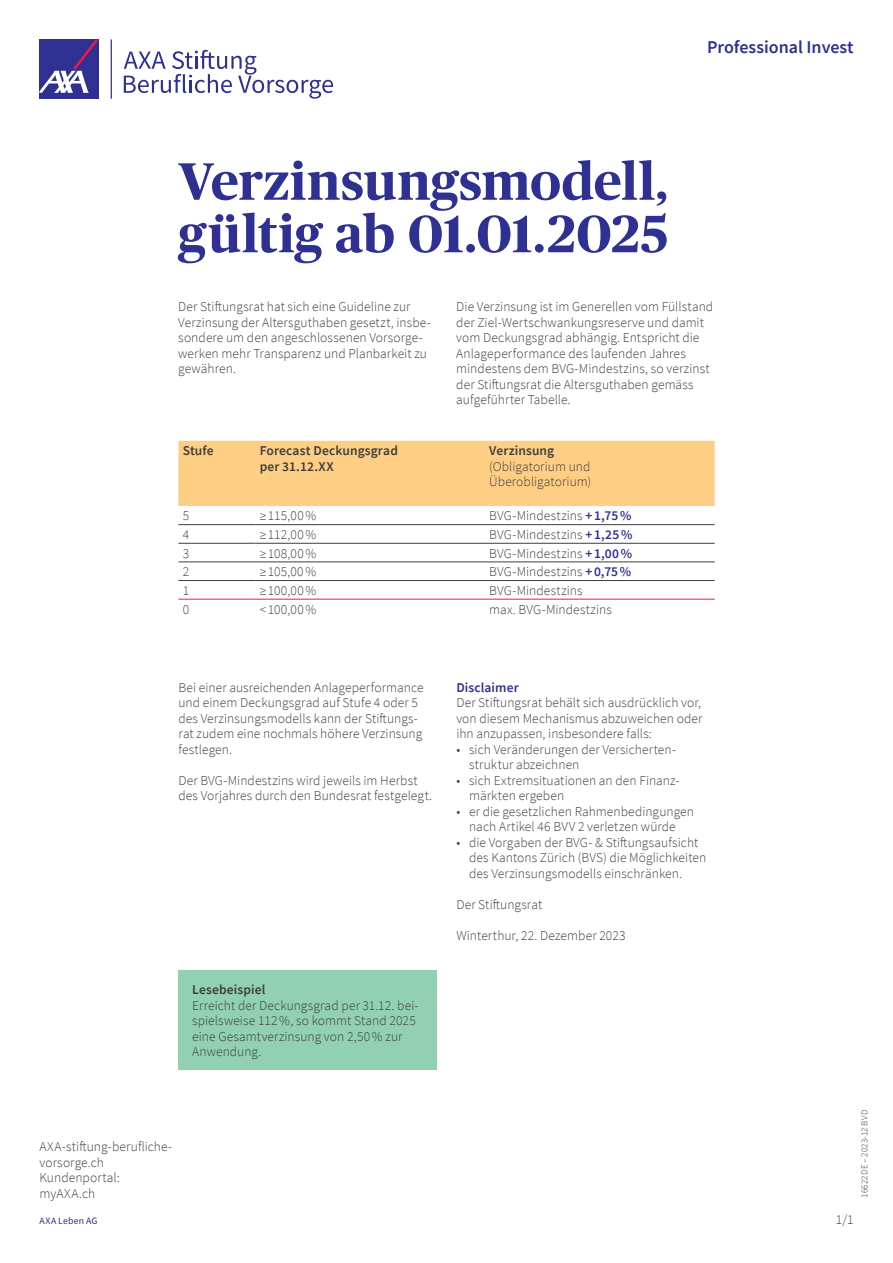
<style>
.page{position:relative;width:893px;height:1263px;background:#fff}
.page>*{position:absolute;margin:0;border:0;box-sizing:border-box;transform-origin:0 0}
.Headline{font:700 52.5px "Publico Headline";letter-spacing:.005em;color:#2e3092}
._01-AXA-rubriktitel{font:600 18px "Source Sans Pro";color:#2e3092}
.Tab_Copy{font:300 13.5px/15.6px "Source Sans Pro";letter-spacing:.005em;color:#3e3e3f}
.Tab_Copy-2{font:600 13.5px/15.6px "Source Sans Pro";letter-spacing:.01em;color:#3e3e3f}
.Tab_Copy-3{font:600 13.5px "Source Sans Pro";letter-spacing:.01em;color:#2e3092}
.Legal{font:9.75px "Source Sans Pro";letter-spacing:.02em;color:#2e3092}
.Tab_Copy-4{font:300 9px "Source Sans Pro";letter-spacing:.025em;color:#3e3e3f}
.s1{font-weight:600;color:#2e3092}
</style>
<div class="page">
<div style="left:39px;top:39px;width:60px;height:60px;background:#2e3092"></div>
<svg style="left:39px;top:39px;width:60px;height:54px"></svg>
<svg style="left:111px;top:39px;width:1px;height:60px"></svg>
<svg style="left:124px;top:50px;width:209px;height:49px"></svg>
<div style="left:178px;top:441px;width:537px;height:65px;background:#fece84"></div>
<hr style="left:178px;top:599px;width:77px;height:1px;background:#ed1845">
<hr style="left:255px;top:599px;width:230px;height:1px;background:#ed1845">
<hr style="left:485px;top:599px;width:230px;height:1px;background:#ed1845">
<hr style="left:178px;top:524px;width:77px;height:1px;background:#3e3e3f">
<hr style="left:255px;top:524px;width:230px;height:1px;background:#3e3e3f">
<hr style="left:485px;top:524px;width:230px;height:1px;background:#3e3e3f">
<hr style="left:178px;top:543px;width:77px;height:1px;background:#3e3e3f">
<hr style="left:255px;top:543px;width:230px;height:1px;background:#3e3e3f">
<hr style="left:485px;top:543px;width:230px;height:1px;background:#3e3e3f">
<hr style="left:178px;top:562px;width:77px;height:1px;background:#3e3e3f">
<hr style="left:255px;top:562px;width:230px;height:1px;background:#3e3e3f">
<hr style="left:485px;top:562px;width:230px;height:1px;background:#3e3e3f">
<hr style="left:178px;top:580px;width:77px;height:1px;background:#3e3e3f">
<hr style="left:255px;top:580px;width:230px;height:1px;background:#3e3e3f">
<hr style="left:485px;top:580px;width:230px;height:1px;background:#3e3e3f">
<div style="left:178px;top:970px;width:259px;height:100px;background:#91d0b2"></div>
<p class="_01-AXA-rubriktitel" style="left:707px;top:35px;width:148px">Professional Invest</p>
<p class="Headline" style="left:178px;top:144px;width:491px">Verzinsungsmodell,</p>
<p class="Headline" style="left:178px;top:196px;width:491px">gültig ab 01.01.2025</p>
<p class="Tab_Copy" style="left:178px;top:299px;width:254px">Der Stiftungsrat hat sich eine Guideline zur Verzinsung der Altersguthaben gesetzt, insbe&shy;sondere um den angeschlossenen Vorsorge&shy;werken mehr Transparenz und Planbarkeit zu gewähren.</p>
<p class="Tab_Copy" style="left:456px;top:299px;width:258px">Die Verzinsung ist im Generellen vom Füllstand der Ziel-Wertschwankungsreserve und damit vom Deckungsgrad abhängig. Entspricht die Anlageperformance des laufenden Jahres mindestens dem BVG-Mindestzins, so verzinst der Stiftungsrat die Altersguthaben gemäss aufgeführter Tabelle.</p>
<p class="Tab_Copy-2" style="left:183px;top:443px;width:33px">Stufe</p>
<p class="Tab_Copy-2" style="left:260px;top:443px;width:140px">Forecast Deckungsgrad per 31.12.XX</p>
<p class="Tab_Copy-2" style="left:489px;top:443px;width:66px">Verzinsung</p>
<p class="Tab_Copy" style="left:489px;top:458px;width:103px">(Obligatorium und<br>Überobligatorium)</p>
<p class="Tab_Copy" style="left:183px;top:508px;width:8px">5</p>
<p class="Tab_Copy" style="left:260px;top:508px;width:58px">≥ 115,00%</p>
<p class="Tab_Copy" style="left:489px;top:508px;width:144px">BVG-Mindestzins <span class="s1">+1,75%</span></p>
<p class="Tab_Copy" style="left:183px;top:527px;width:8px">4</p>
<p class="Tab_Copy" style="left:260px;top:527px;width:58px">≥112,00%</p>
<p class="Tab_Copy" style="left:489px;top:527px;width:145px">BVG-Mindestzins <span class="s1">+1,25%</span></p>
<p class="Tab_Copy" style="left:183px;top:545px;width:8px">3</p>
<p class="Tab_Copy" style="left:260px;top:545px;width:58px">≥108,00%</p>
<p class="Tab_Copy" style="left:489px;top:545px;width:144px">BVG-Mindestzins <span class="s1">+1,00%</span></p>
<p class="Tab_Copy" style="left:183px;top:564px;width:8px">2</p>
<p class="Tab_Copy" style="left:260px;top:564px;width:58px">≥105,00%</p>
<p class="Tab_Copy" style="left:489px;top:564px;width:143px">BVG-Mindestzins <span class="s1">+0,75%</span></p>
<p class="Tab_Copy" style="left:183px;top:583px;width:8px">1</p>
<p class="Tab_Copy" style="left:260px;top:583px;width:58px">≥100,00%</p>
<p class="Tab_Copy" style="left:489px;top:583px;width:95px">BVG-Mindestzins</p>
<p class="Tab_Copy" style="left:183px;top:601px;width:8px">0</p>
<p class="Tab_Copy" style="left:260px;top:601px;width:58px">&lt;100,00%</p>
<p class="Tab_Copy" style="left:489px;top:601px;width:124px">max. BVG-Mindestzins</p>
<p class="Tab_Copy" style="left:178px;top:679px;width:247px">Bei einer ausreichenden Anlageperformance und einem Deckungsgrad auf Stufe 4 oder 5 des Verzinsungsmodells kann der Stiftungs&shy;rat zudem eine nochmals höhere Verzinsung festlegen.</p>
<p class="Tab_Copy" style="left:178px;top:772px;width:255px">Der BVG-Mindestzins wird jeweils im Herbst des Vorjahres durch den Bundesrat festgelegt.</p>
<p class="Tab_Copy-2" style="left:192px;top:982px;width:75px">Lesebeispiel</p>
<p class="Tab_Copy" style="left:192px;top:998px;width:228px">Erreicht der Deckungsgrad per 31.12. bei&shy;spielsweise 112%, so kommt Stand 2025 eine Gesamtverzinsung von 2,50% zur<br>Anwendung.</p>
<p class="Tab_Copy-3" style="left:456px;top:678px;width:64px">Disclaimer</p>
<p class="Tab_Copy" style="left:456px;top:695px;width:248px;text-align:justify">Der Stiftungsrat behält sich ausdrücklich vor, von diesem Mechanismus abzuweichen oder ihn anzupassen, insbesondere falls:</p>
<p class="Tab_Copy" style="left:469px;top:741px;width:208px;text-indent:-13px">• sich Veränderungen der Versicherten&shy;struktur abzeichnen</p>
<p class="Tab_Copy" style="left:469px;top:772px;width:212px;text-indent:-13px">• sich Extremsituationen an den Finanz&shy;märkten ergeben</p>
<p class="Tab_Copy" style="left:456px;top:803px;width:239px;text-align:center">• er die gesetzlichen Rahmenbedingungen nach Artikel 46 BVV 2 verletzen würde</p>
<p class="Tab_Copy" style="left:469px;top:835px;width:239px;text-indent:-13px">• die Vorgaben der BVG- &amp; Stiftungsaufsicht des Kantons Zürich (BVS) die Möglichkeiten des Verzinsungsmodells einschränken.</p>
<p class="Tab_Copy" style="left:456px;top:897px;width:87px">Der Stiftungsrat</p>
<p class="Tab_Copy" style="left:456px;top:928px;width:171px">Winterthur, 22. Dezember 2023</p>
<p class="Tab_Copy" style="left:39px;top:1139px;width:134px">AXA-stiftung-berufliche&shy;vorsorge.ch</p>
<p class="Tab_Copy" style="left:39px;top:1170px;width:82px">Kundenportal: myAXA.ch</p>
<p class="Legal" style="left:39px;top:1214px;width:60px">AXA Leben AG</p>
<p class="Tab_Copy" style="left:836px;top:1211px;width:19px">1/1</p>
<p class="Tab_Copy-4" style="left:859px;top:1197px;width:89px;rotate:-90deg">16622DE – 2023-12 BVD</p>
</div>
